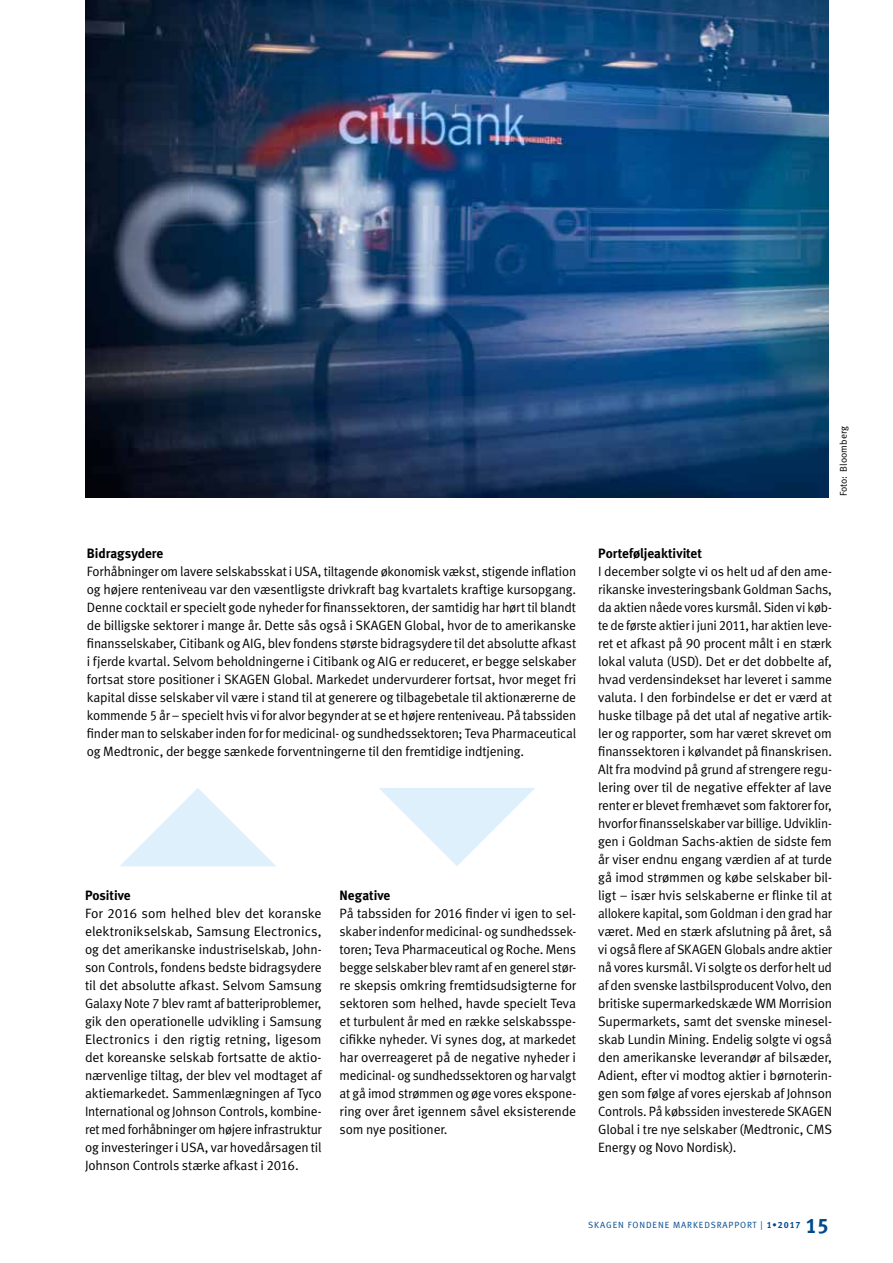
<style>
.page{position:relative;width:893px;height:1263px;background:#fff}
.page>*{position:absolute;margin:0;border:0;box-sizing:border-box;transform-origin:0 0}
.t1{font:21px "Meta Bold LF";color:#00498d}
.t2{font:13.5px/18px "Meta Normal LF";letter-spacing:-.01em;color:#000;text-align:justify}
.t3{font:13.5px "Meta Bold LF";letter-spacing:-.005em;color:#000}
.t4{font:9.75px "Meta Normal LF";color:#000}
.t5{font:9px "Meta Normal LF";letter-spacing:.1em;color:#00498d}
.s1{font-style:inherit}
.s2{font-family:"Meta Bold LF"}
</style>
<div class="page">
<img style="left:85px;top:0;width:744px;height:497px">
<svg style="left:379px;top:788px;width:156px;height:78px"></svg>
<svg style="left:120px;top:788px;width:156px;height:78px"></svg>
<p class="t4" style="left:838px;top:496px;width:72px;rotate:-90deg">Foto: Bloomberg</p>
<p class="t3" style="left:87px;top:545px;width:78px">Bidragsydere</p>
<p class="t2" style="left:87px;top:562px;width:491px">Forhåbninger om lavere selskabsskat i USA, tiltagende økonomisk vækst, stigende inflation og højere renteniveau var den væsentligste drivkraft bag kvartalets kraftige kursopgang.<br>Denne cocktail er specielt gode nyheder for finanssektoren, der samtidig har hørt til blandt de billigske sektorer i mange år. Dette sås også i SKAGEN Global, hvor de to amerikanske finansselskaber, Citibank og AIG, blev fondens største bidragsydere til det absolutte afkast i fjerde kvartal. Selvom beholdningerne i Citibank og AIG er reduceret, er begge selskaber fortsat store positioner i SKAGEN Global. Markedet undervurderer fortsat, hvor meget fri kapital disse selskaber vil være i stand til at generere og tilbagebetale til aktionærerne de kommende 5 år – specielt hvis vi for alvor begynder at se et højere renteniveau. På tabssiden finder man to selskaber inden for for medicinal- og sundhedssektoren; Teva Pharmaceutical og Medtronic, der begge sænkede forventningerne til den fremtidige indtjening.</p>
<p class="t3" style="left:85px;top:887px;width:47px">Positive</p>
<p class="t2" style="left:85px;top:904px;width:238px">For 2016 som helhed blev det koranske elektronikselskab, Samsung Electronics, og det amerikanske industriselskab, John&shy;son Controls, fondens bedste bidragsydere til det absolutte afkast. Selvom Samsung Galaxy Note 7 blev ramt af batteriproblemer, gik den operationelle udvikling i Samsung Electronics i den rigtig retning, ligesom det koreanske selskab fortsatte de aktio&shy;nærvenlige tiltag, der blev vel modtaget af aktiemarkedet. Sammenlægningen af Tyco International og Johnson Controls, kombine&shy;ret med forhåbninger om højere infrastruktur og investeringer i USA, var hovedårsagen til Johnson Controls stærke afkast i 2016.</p>
<p class="t3" style="left:340px;top:887px;width:52px">Negative</p>
<p class="t2" style="left:340px;top:904px;width:238px">På tabssiden for 2016 finder vi igen to sel&shy;skaber indenfor medicinal- og sundhedssek&shy;toren; Teva Pharmaceutical og Roche. Mens begge selskaber blev ramt af en generel stør&shy;re skepsis omkring fremtidsudsigterne for sektoren som helhed, havde specielt Teva et turbulent år med en række selskabsspe&shy;cifikke nyheder. Vi synes dog, at markedet har overreageret på de negative nyheder i medicinal- og sundhedssektoren og har valgt at gå imod strømmen og øge vores ekspone&shy;ring over året igennem såvel eksisterende som nye positioner.</p>
<p class="t3" style="left:598px;top:545px;width:105px">Porteføljeaktivitet</p>
<p class="t2" style="left:598px;top:562px;width:235px">I december solgte vi os helt ud af den ame&shy;rikanske investeringsbank Goldman Sachs, da aktien nåede vores kursmål. Siden vi køb&shy;te de første aktier i juni 2011, har aktien leve&shy;ret et afkast på 90 procent målt i en stærk lokal valuta (USD). Det er det dobbelte af, hvad verdensindekset har leveret i samme valuta. I den forbindelse er det er værd at huske tilbage på det utal af negative artik&shy;ler og rapporter, som har været skrevet om finanssektoren i kølvandet på finanskrisen.<br>Alt fra modvind på grund af strengere regu&shy;lering over til de negative effekter af lave renter er blevet fremhævet som faktorer for, hvorfor finansselskaber var billige. Udviklin&shy;gen i Goldman Sachs-aktien de sidste fem år viser endnu engang værdien af at turde gå imod strømmen og købe selskaber bil&shy;ligt – især hvis selskaberne er flinke til at allokere kapital, som Goldman i den grad har været. Med en stærk afslutning på året, så vi også flere af SKAGEN Globals andre aktier nå vores kursmål. Vi solgte os derfor helt ud af den svenske lastbilsproducent Volvo, den britiske supermarkedskæde WM Morrision Supermarkets, samt det svenske minesel&shy;skab Lundin Mining. Endelig solgte vi også den amerikanske leverandør af bilsæder, Adient, efter vi modtog aktier i børnoterin&shy;gen som følge af vores ejerskab af Johnson Controls. På købssiden investerede SKAGEN Global i tre nye selskaber (Medtronic, CMS Energy og Novo Nordisk).</p>
<p class="t5" style="left:588px;top:1220px;width:214px"><span class="s1">SKAGEN F</span>ONDENE <span class="s1">MAR</span>KEDSRAPPORT <span class="s1">|</span> <span class="s2">1•2017</span></p>
<h1 class="t1" style="left:805px;top:1212px;width:25px">15</h1>
</div>
